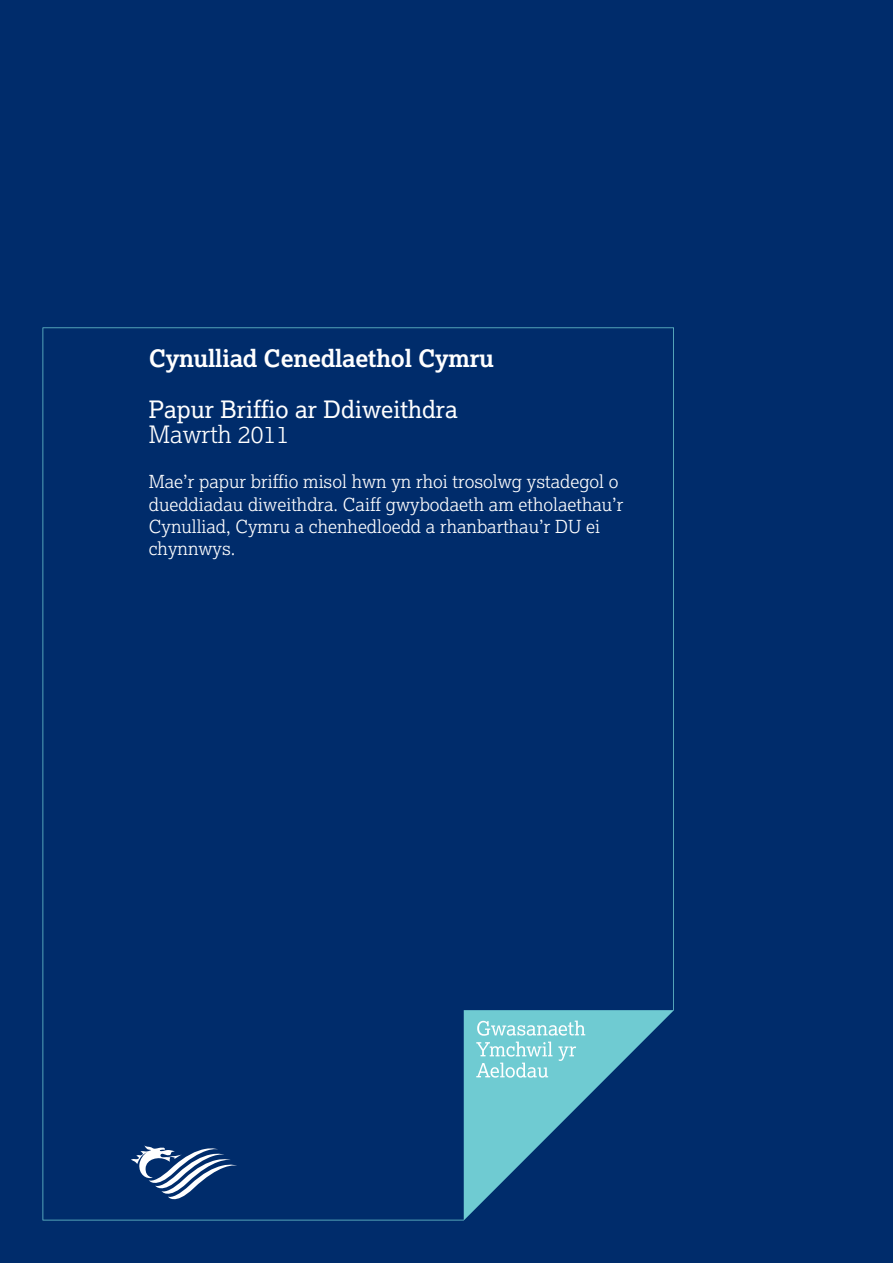
<style>
.page{position:relative;width:893px;height:1263px;background:#002c6b}
.page>*{position:absolute;margin:0;border:0;box-sizing:border-box;transform-origin:0 0}
.t1{font:700 24px "Cynulliad Serif";letter-spacing:-.01em;color:#fff}
.t2{font:24px "Cynulliad Serif";color:#fff}
.t3{font:24px "Cynulliad Serif Lt";color:#fff}
.t4{font:18px/22px "Cynulliad Serif Lt";color:#fff}
</style>
<div class="page">
<svg style="left:43px;top:327px;width:631px;height:893px"></svg>
<svg style="left:476px;top:1020px;width:109px;height:58px;background:#8ad4da"></svg>
<p class="t1" style="left:149px;top:343px;width:347px">Cynulliad Cenedlaethol Cymru</p>
<p class="t2" style="left:149px;top:394px;width:311px">Papur Briffio ar Ddiweithdra</p>
<p class="t3" style="left:149px;top:420px;width:142px">Mawrth 2011</p>
<p class="t4" style="left:149px;top:471px;width:476px">Mae’r papur briffio misol hwn yn rhoi trosolwg ystadegol o dueddiadau diweithdra. Caiff gwybodaeth am etholaethau’r Cynulliad, Cymru a chenhedloedd a rhanbarthau’r DU ei chynnwys.</p>
</div>
